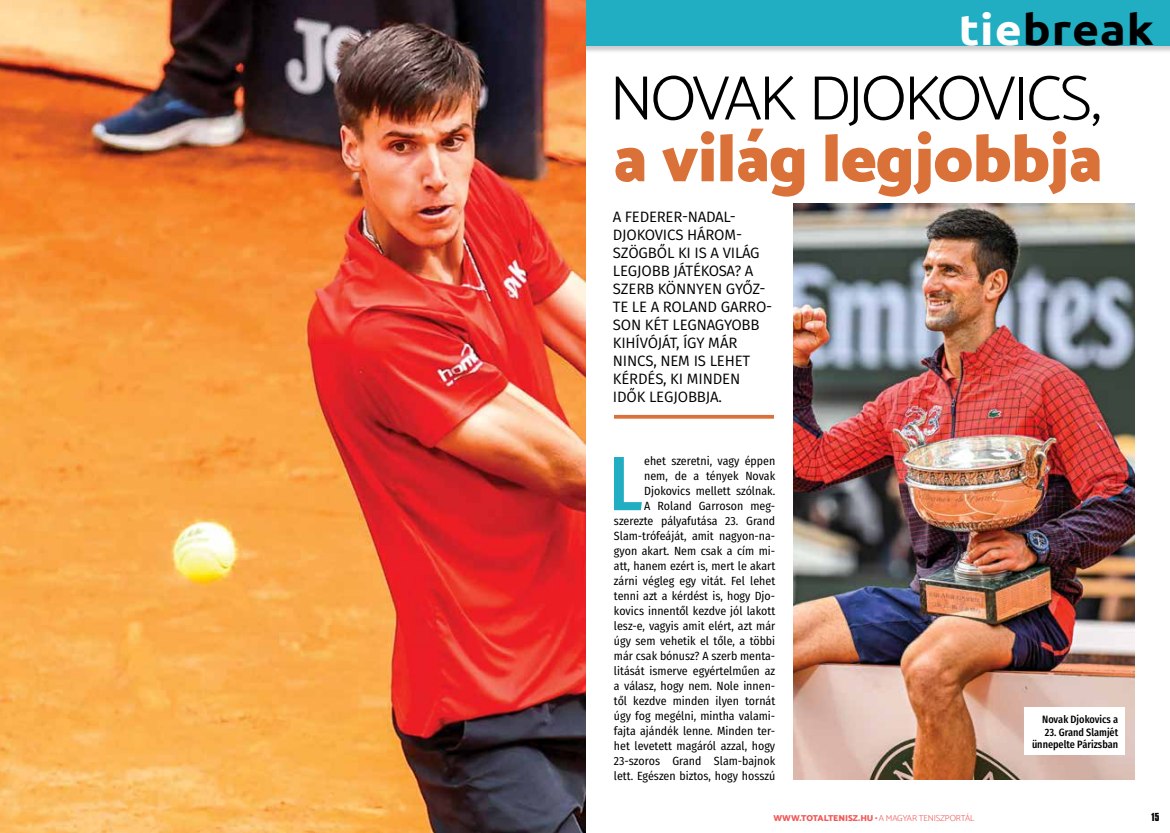
<style>
.page{position:relative;width:1170px;height:833px;background:#fff}
.page>*{position:absolute;margin:0;border:0;box-sizing:border-box;transform-origin:0 0}
.t1{font:500 77px "Fira Sans Condensed";color:#21adc2}
.t2{font:900 66.88px "Catamaran";letter-spacing:-.01em;color:#da7138}
.t3{font:300 63.12px "Catamaran";letter-spacing:-.04em;color:#000}
.t4{font:700 42.38px "Ubuntu";letter-spacing:.02em;color:#000;scale:1.1 1}
.t5{font:15px/18px "Fira Sans";letter-spacing:-.01em;color:#000}
.t6{font:11.88px/15px "Fira Sans Condensed";color:#000;text-align:right}
.t7{font:500 10.62px/12.5px "Fira Sans Condensed";color:#000;text-align:right}
.t8{font:700 10px "Compacta BT";color:#000}
.t9{font:300 8.75px "Catamaran";letter-spacing:-.01em;color:#f15b5b}
.s1{color:#fff}
.s2{font-weight:900}
.s3{font-weight:700}
</style>
<div class="page">
<img style="left:793px;top:204px;width:341px;height:576px">
<div style="left:0;top:0;width:1169px;height:54px;background:#000;opacity:.2"></div>
<div style="left:0;top:0;width:1169px;height:45px;background:#21adc2"></div>
<div style="left:612px;top:413px;width:163px;height:7px;background:#da7138;border:1px solid #fff"></div>
<div style="left:1023px;top:707px;width:101px;height:48px;background:#fff"></div>
<img style="left:0;top:0;width:585px;height:833px">
<h3 class="t4" style="left:958px;top:4px;width:179px"><span class="s1">tie</span>break</h3>
<h3 class="t3" style="left:609px;top:61px;width:493px">NOVAK DJOKOVICS,</h3>
<h2 class="t2" style="left:613px;top:119px;width:490px">a világ legjobbja</h2>
<p class="t5" style="left:612px;top:207px;width:161px">A FEDERER-NADAL-<br>DJOKOVICS HÁROM-<br>SZÖGBŐL KI IS A VILÁG<br>LEGJOBB JÁTÉKOSA? A<br>SZERB KÖNNYEN GYŐZ-<br>TE LE A ROLAND GARRO-<br>SON KÉT LEGNAGYOBB<br>KIHÍVÓJÁT, ÍGY MÁR<br>NINCS, NEM IS LEHET<br>KÉRDÉS, KI MINDEN<br>IDŐK LEGJOBBJA.</p>
<p class="t6" style="left:614px;top:453px;width:163px">ehet szeretni, vagy éppen<br>nem, de a tények Novak<br>Djokovics mellett szólnak.<br>A Roland Garroson meg&shy;szerezte pályafutása 23. Grand<br>Slam-trófeáját, amit nagyon-na&shy;gyon akart. Nem csak a cím mi&shy;att, hanem ezért is, mert le akart zárni végleg egy vitát. Fel lehet tenni azt a kérdést is, hogy Djo&shy;kovics innentől kezdve jól lakott lesz-e, vagyis amit elért, azt már úgy sem vehetik el tőle, a többi már csak bónusz? A szerb menta&shy;litását ismerve egyértelműen az a válasz, hogy nem. Nole innen&shy;től kezdve minden ilyen tornát úgy fog megélni, mintha valami&shy;fajta ajándék lenne. Minden ter&shy;het levetett magáról azzal, hogy<br>23-szoros Grand Slam-bajnok lett. Egészen biztos, hogy hosszú</p>
<h1 class="t1" style="left:609px;top:413px;width:35px">L</h1>
<p class="t9" style="left:773px;top:813px;width:202px"><span class="s2">WWW.TOTALTENISZ.HU</span> <span class="s3">•</span> A MAGYAR TENISZPORTÁL</p>
<p class="t7" style="left:1042px;top:712px;width:78px">Novak Djokovics a</p>
<p class="t7" style="left:1031px;top:725px;width:88px">23. Grand Slamjét ünnepelte Párizsban</p>
<p class="t8" style="left:1151px;top:811px;width:9px">15</p>
</div>
